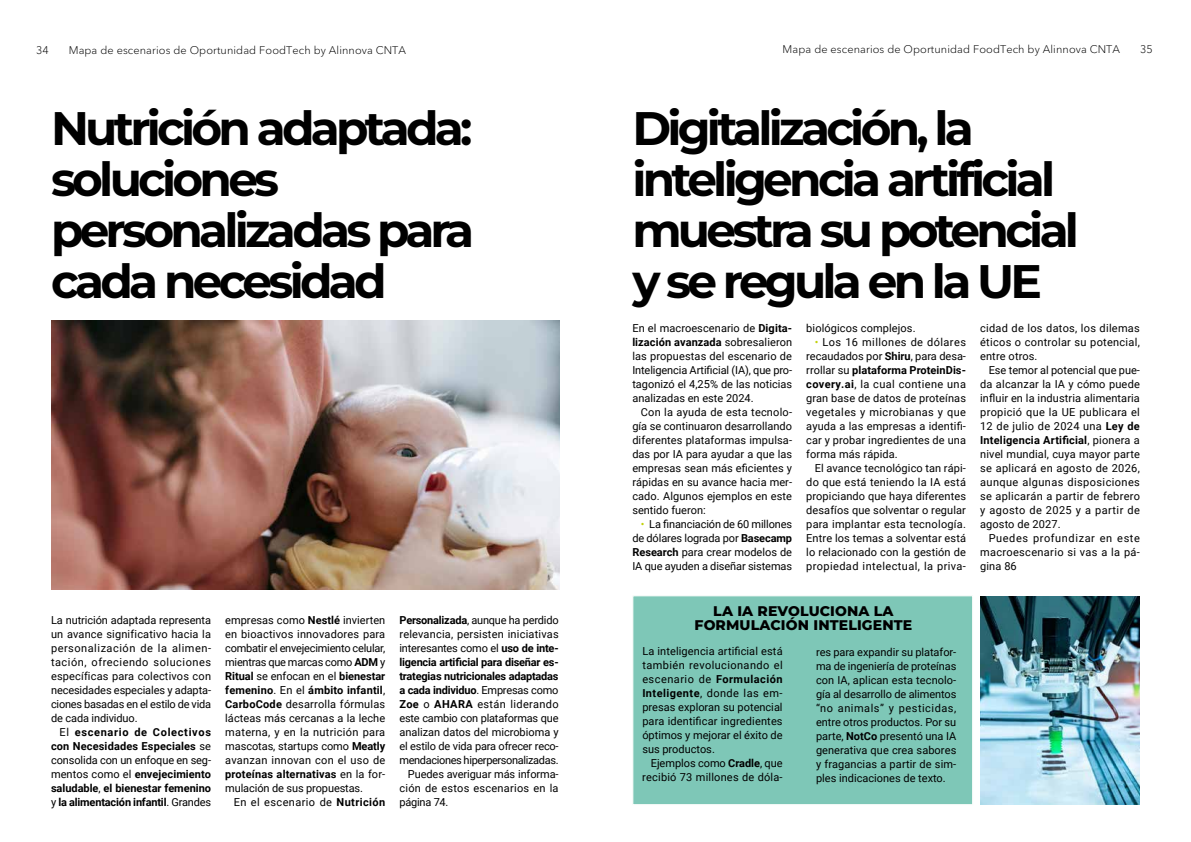
<style>
.page{position:relative;width:1191px;height:842px;background:#fff}
.page>*{position:absolute;margin:0;border:0;box-sizing:border-box;transform-origin:0 0}
.t1{font:700 47px/51px "Montserrat";letter-spacing:-.08em;color:#000}
.t2{font:800 14px/14px "Montserrat";letter-spacing:.01em;color:#000;text-align:center}
.t3{font:11px/14px "Roboto";letter-spacing:.005em;color:#000;text-align:justify}
.t4{font:700 11px/14px "Roboto";letter-spacing:-.02em;color:#000;text-align:justify}
.t5{font:300 11px "Avenir Next LT Pro";letter-spacing:.01em;color:#000}
.t6{font:11px "Roboto";letter-spacing:-.02em;color:#000}
.t7{font:11px "Roboto";letter-spacing:-.03em;color:#000}
.t8{font:11px "Roboto";letter-spacing:-.015em;color:#000}
.t9{font:11px "Roboto";letter-spacing:.035em;color:#000}
.t10{font:11px "Roboto";letter-spacing:.03em;color:#000}
.s1{font-weight:400}
.s2{font-weight:700}
.s3{color:#c1d109}
</style>
<div class="page">
<div style="left:632px;top:595px;width:341px;height:210px;background:#7ec7b7;border:1px solid #fbfdfb"></div>
<img style="left:51px;top:320px;width:508px;height:270px">
<img style="left:980px;top:597px;width:160px;height:208px">
<p class="t5" style="left:36px;top:41px;width:14px">34</p>
<p class="t5" style="left:69px;top:41px;width:339px">Mapa de escenarios de Oportunidad FoodTech by Alinnova CNTA</p>
<p class="t5" style="left:782px;top:39px;width:339px">Mapa de escenarios de Oportunidad FoodTech by Alinnova CNTA</p>
<p class="t5" style="left:1140px;top:39px;width:14px">35</p>
<h1 class="t1" style="left:51px;top:105px;width:425px">Nutrición adaptada: soluciones personalizadas para cada necesidad</h1>
<h1 class="t1" style="left:632px;top:105px;width:448px">Digitalización, la inteligencia artificial muestra su potencial y se regula en la UE</h1>
<p class="t3" style="left:51px;top:613px;width:162px">La nutrición adaptada representa un avance significativo hacia la personalización de la alimen&shy;tación, ofreciendo soluciones específicas para colectivos con necesidades especiales y adapta&shy;ciones basadas en el estilo de vida de cada individuo.</p>
<p class="t4" style="left:51px;top:725px;width:162px;text-indent:9px"><span class="s1">El</span> escenario de Colectivos con Necesidades Especiales <span class="s1">se consolida con un enfoque en seg&shy;mentos como el</span> envejecimiento saludable<span class="s1">,</span> el bienestar femenino <span class="s1">y</span> la alimentación infantil<span class="s1">. Grandes</span></p>
<p class="t3" style="left:225px;top:613px;width:161px">empresas como <span class="s2">Nestlé</span> invierten en bioactivos innovadores para combatir el envejecimiento celular, mientras que marcas como <span class="s2">ADM</span> y <span class="s2">Ritual</span> se enfocan en el <span class="s2">bienestar femenino</span>. En el <span class="s2">ámbito infantil</span>, <span class="s2">CarboCode</span> desarrolla fórmulas lácteas más cercanas a la leche materna, y en la nutrición para mascotas, startups como <span class="s2">Meatly </span>avanzan innovan con el uso de <span class="s2">proteínas alternativas</span> en la for&shy;mulación de sus propuestas.</p>
<p class="t9" style="left:234px;top:794px;width:153px">En el escenario de <span class="s2">Nutrición</span></p>
<p class="t6" style="left:399px;top:612px;width:161px"><span class="s2">Personalizada</span>, aunque ha perdido</p>
<p class="t3" style="left:399px;top:627px;width:161px">relevancia, persisten iniciativas</p>
<p class="t8" style="left:399px;top:640px;width:161px">interesantes como el <span class="s2">uso de inte-</span></p>
<p class="t4" style="left:399px;top:655px;width:161px">ligencia artificial para diseñar es-</p>
<p class="t4" style="left:399px;top:669px;width:161px">trategias nutricionales adaptadas</p>
<p class="t4" style="left:399px;top:683px;width:161px">a cada individuo<span class="s1">. Empresas como</span></p>
<p class="t10" style="left:399px;top:696px;width:161px"><span class="s2">Zoe</span> o <span class="s2">AHARA</span> están liderando</p>
<p class="t6" style="left:399px;top:710px;width:161px">este cambio con plataformas que</p>
<p class="t3" style="left:399px;top:725px;width:161px">analizan datos del microbioma y</p>
<p class="t6" style="left:399px;top:738px;width:161px">el estilo de vida para ofrecer reco-</p>
<p class="t7" style="left:399px;top:752px;width:161px">mendaciones hiperpersonalizadas.</p>
<p class="t3" style="left:408px;top:767px;width:152px">Puedes averiguar más informa-</p>
<p class="t3" style="left:399px;top:781px;width:161px">ción de estos escenarios en la</p>
<p class="t6" style="left:399px;top:794px;width:51px">página 74.</p>
<p class="t3" style="left:632px;top:321px;width:161px">En el macroescenario de <span class="s2">Digita&shy;lización avanzada</span> sobresalieron las propuestas del escenario de Inteligencia Artificial (IA), que pro&shy;tagonizó el 4,25% de las noticias analizadas en este 2024.</p>
<p class="t3" style="left:632px;top:405px;width:161px;text-indent:9px">Con la ayuda de esta tecnolo&shy;gía se continuaron desarrollando diferentes plataformas impulsa&shy;das por IA para ayudar a que las empresas sean más eficientes y rápidas en su avance hacia mer&shy;cado. Algunos ejemplos en este sentido fueron:</p>
<p class="t3" style="left:632px;top:517px;width:161px;text-indent:9px"><span class="s3">•</span> La financiación de 60 millones de dólares lograda por <span class="s2">Basecamp Research</span> para crear modelos de IA que ayuden a diseñar sistemas</p>
<p class="t3" style="left:806px;top:321px;width:111px">biológicos complejos.</p>
<p class="t3" style="left:806px;top:335px;width:161px;text-indent:9px"><span class="s3">•</span> Los 16 millones de dólares recaudados por <span class="s2">Shiru</span>, para desa&shy;rrollar su <span class="s2">plataforma ProteinDis&shy;covery.ai</span>, la cual contiene una gran base de datos de proteínas vegetales y microbianas y que ayuda a las empresas a identifi&shy;car y probar ingredientes de una forma más rápida.</p>
<p class="t3" style="left:806px;top:461px;width:161px;text-indent:9px">El avance tecnológico tan rápi&shy;do que está teniendo la IA está propiciando que haya diferentes desafíos que solventar o regular para implantar esta tecnología.<br>Entre los temas a solventar está lo relacionado con la gestión de propiedad intelectual, la priva-</p>
<p class="t2" style="left:694px;top:605px;width:219px">LA IA REVOLUCIONA LA<br>FORMULACIÓN INTELIGENTE</p>
<p class="t3" style="left:816px;top:644px;width:142px">res para expandir su platafor&shy;ma de ingeniería de proteínas con IA, aplican esta tecnolo&shy;gía al desarrollo de alimentos “no animals” y pesticidas, entre otros productos. Por su parte, <span class="s2">NotCo</span> presentó una IA generativa que crea sabores y fragancias a partir de sim&shy;ples indicaciones de texto.</p>
<p class="t3" style="left:642px;top:644px;width:142px">La inteligencia artificial está también revolucionando el escenario de <span class="s2">Formulación Inteligente</span>, donde las em&shy;presas exploran su potencial para identificar ingredientes óptimos y mejorar el éxito de sus productos.</p>
<p class="t3" style="left:642px;top:756px;width:142px;text-align:right">Ejemplos como <span class="s2">Cradle</span>, que recibió 73 millones de dóla-</p>
<p class="t3" style="left:980px;top:321px;width:161px">cidad de los datos, los dilemas éticos o controlar su potencial, entre otros.</p>
<p class="t3" style="left:980px;top:363px;width:161px;text-indent:9px">Ese temor al potencial que pue&shy;da alcanzar la IA y cómo puede influir en la industria alimentaria propició que la UE publicara el 12 de julio de 2024 una <span class="s2">Ley de Inteligencia Artificial</span>, pionera a nivel mundial, cuya mayor parte se aplicará en agosto de 2026, aunque algunas disposiciones se aplicarán a partir de febrero y agosto de 2025 y a partir de agosto de 2027.</p>
<p class="t3" style="left:980px;top:531px;width:161px;text-indent:9px">Puedes profundizar en este macroescenario si vas a la pá&shy;gina 86</p>
</div>
